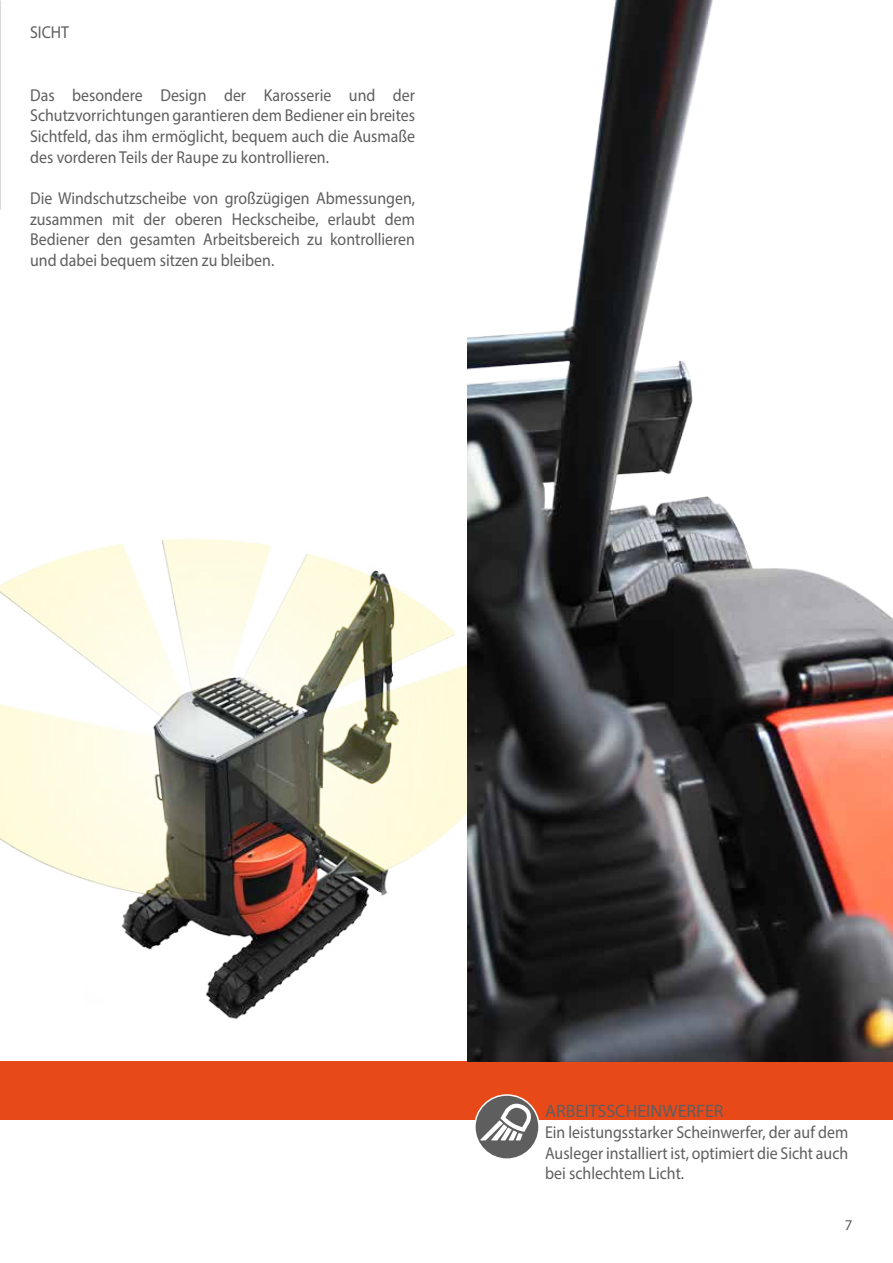
<style>
.page{position:relative;width:893px;height:1263px;background:#fff}
.page>*{position:absolute;margin:0;border:0;box-sizing:border-box;transform-origin:0 0}
.t1{font:18px "Myriad Pro";color:#5f5e5e}
.testi_ristretti{font:17.25px/20.7px "Myriad Pro";color:#5f5e5e;text-align:justify;scale:.92 1}
.t2{font:15px "Myriad Pro";color:#5f5e5e}
</style>
<div class="page">
<div style="left:0;top:1095px;width:893px;height:24px;background:#e84919"></div>
<div style="left:0;top:1086px;width:893px;height:24px;background:#e84919"></div>
<div style="left:0;top:1062px;width:893px;height:24px;background:#e84919"></div>
<div style="left:475px;top:1095px;width:64px;height:64px;background:#5f5e5e;border-radius:50%"></div>
<div style="left:474px;top:1094px;width:66px;height:66px;border:2px solid #fff;border-radius:50%"></div>
<svg style="left:480px;top:1104px;width:53px;height:36px"></svg>
<img style="left:0;top:477px;width:468px;height:585px">
<img style="left:468px;top:0;width:425px;height:1062px">
<p class="testi_ristretti" style="left:30px;top:22px;width:44px">SICHT</p>
<p class="testi_ristretti" style="left:30px;top:84px;width:420px">Das besondere Design der Karosserie und der Schutzvorrichtungen garantieren dem Bediener ein breites Sichtfeld, das ihm ermöglicht, bequem auch die Ausmaße des vorderen Teils der Raupe zu kontrollieren.</p>
<p class="testi_ristretti" style="left:30px;top:188px;width:420px">Die Windschutzscheibe von großzügigen Abmessungen, zusammen mit der oberen Heckscheibe, erlaubt dem Bediener den gesamten Arbeitsbereich zu kontrollieren und dabei bequem sitzen zu bleiben.</p>
<p class="t1" style="left:545px;top:1100px;width:180px">ARBEITSSCHEINWERFER</p>
<p class="testi_ristretti" style="left:545px;top:1121px;width:331px">Ein leistungsstarker Scheinwerfer, der auf dem Ausleger installiert ist, optimiert die Sicht auch bei schlechtem Licht.</p>
<p class="t2" style="left:845px;top:1216px;width:9px">7</p>
</div>
